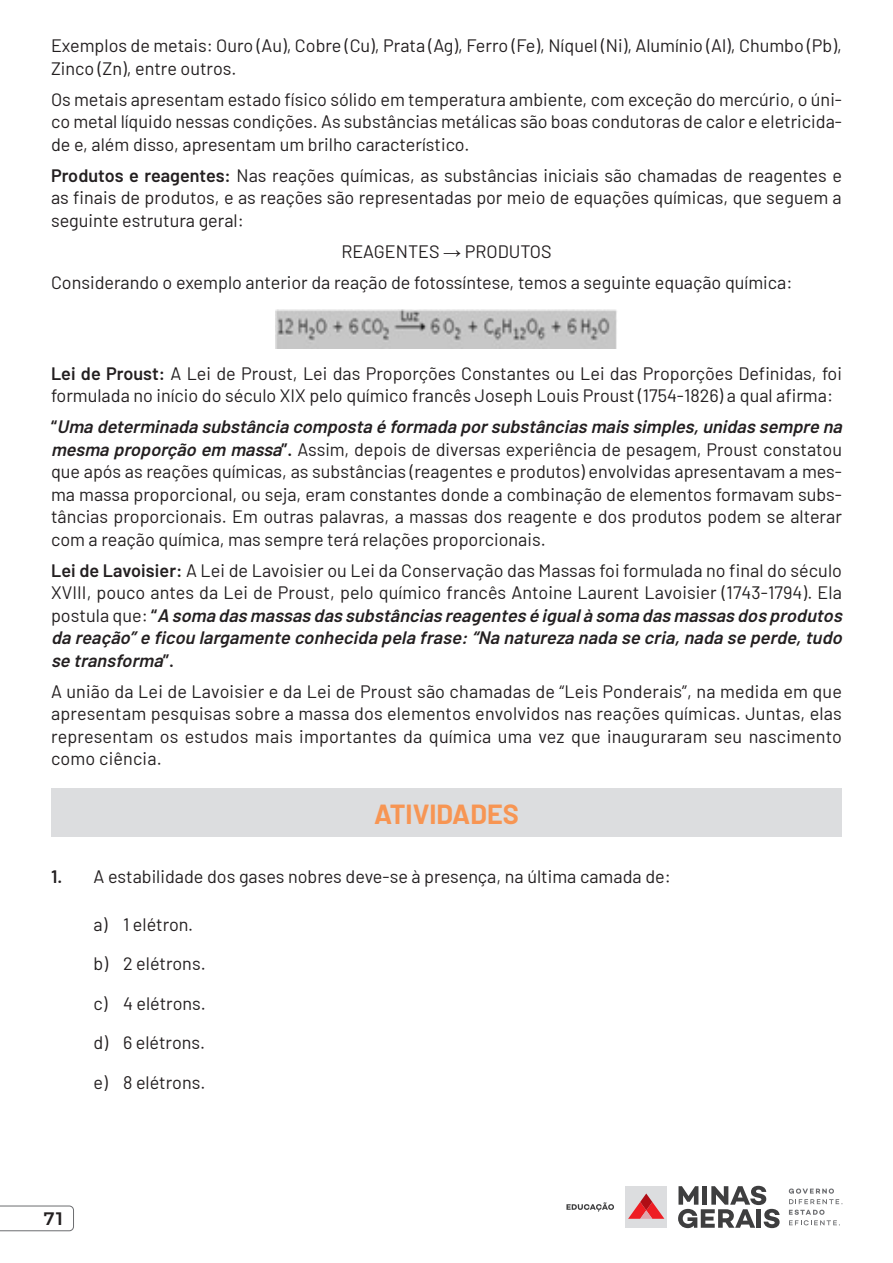
<style>
.page{position:relative;width:893px;height:1263px;background:#fff}
.page>*{position:absolute;margin:0;border:0;box-sizing:border-box;transform-origin:0 0}
.t1{font:700 27px "Barlow";color:#f79553}
.t2{font:18px/22.5px "Barlow";color:#231f20}
.t3{font:500 18px "Montserrat";color:#231f20}
.s1{font-weight:600}
.s2{font-family:"Arial"}
.s3{font-weight:600;font-style:italic}
</style>
<div class="page">
<div style="left:625px;top:1186px;width:42px;height:42px;background:#dcdddf"></div>
<svg style="left:628px;top:1193px;width:36px;height:26px"></svg>
<svg style="left:678px;top:1186px;width:102px;height:42px"></svg>
<svg style="left:789px;top:1188px;width:53px;height:16px"></svg>
<svg style="left:789px;top:1210px;width:51px;height:15px"></svg>
<svg style="left:566px;top:1202px;width:48px;height:9px"></svg>
<svg style="left:0;top:1205px;width:74px;height:26px"></svg>
<img style="left:275px;top:309px;width:342px;height:40px">
<div style="left:51px;top:788px;width:791px;height:48px;background:#dcdddf"></div>
<p class="t2" style="left:51px;top:33px;width:792px">Exemplos de metais: Ouro (Au), Cobre (Cu), Prata (Ag), Ferro (Fe), Níquel (Ni), Alumínio (Al), Chumbo (Pb),<br>Zinco (Zn), entre outros.</p>
<p class="t2" style="left:51px;top:86px;width:792px;text-align:justify">Os metais apresentam estado físico sólido em temperatura ambiente, com exceção do mercúrio, o úni&shy;co metal líquido nessas condições. As substâncias metálicas são boas condutoras de calor e eletricida&shy;de e, além disso, apresentam um brilho característico.</p>
<p class="t2" style="left:51px;top:162px;width:792px;text-align:justify"><span class="s1">Produtos e reagentes:</span> Nas reações químicas, as substâncias iniciais são chamadas de reagentes e as finais de produtos, e as reações são representadas por meio de equações químicas, que seguem a seguinte estrutura geral:</p>
<p class="t2" style="left:51px;top:234px;width:743px;line-height:31px;text-indent:290px">REAGENTES <span class="s2">→</span> PRODUTOS<br>Considerando o exemplo anterior da reação de fotossíntese, temos a seguinte equação química:</p>
<p class="t2" style="left:51px;top:360px;width:792px"><span class="s1">Lei de Proust:</span> A Lei de Proust, Lei das Proporções Constantes ou Lei das Proporções Definidas, foi formulada no início do século XIX pelo químico francês Joseph Louis Proust (1754-1826) a qual afirma:</p>
<p class="t2" style="left:51px;top:414px;width:797px"><span class="s1">“</span> <span class="s3">Uma determinada substância composta é formada porsubstânciasmaissimples,unidassempre na mesma proporção em massa</span><span class="s1">”.</span> Assim, depois de diversas experiência de pesagem, Proust constatou que após as reações químicas, as substâncias (reagentes e produtos) envolvidas apresentavam a mes&shy;ma massa proporcional, ou seja, eram constantes donde a combinação de elementos formavam subs&shy;tâncias proporcionais. Em outras palavras, a massas dos reagente e dos produtos podem se alterar com a reação química, mas sempre terá relações proporcionais.</p>
<p class="t2" style="left:51px;top:557px;width:797px"><span class="s1">Lei de Lavoisier:</span> A Lei de Lavoisier ou Lei da Conservação das Massas foi formulada no final do século XVIII, pouco antes da Lei de Proust, pelo químico francês Antoine Laurent Lavoisier (1743-1794). Ela p o s t u l a q u e : <span class="s1">“</span> <span class="s3">A soma dasmassasdassubstânciasreagentesé igualà soma dasmassasdosprodutos da reação”e ficou largamente conhecida pela frase:“Na natureza nada se cria,nada se perde,tudo se transforma</span><span class="s1">” .</span></p>
<p class="t2" style="left:51px;top:678px;width:792px;text-align:justify">A união da Lei de Lavoisier e da Lei de Proust são chamadas de “Leis Ponderais”, na medida em que apresentam pesquisas sobre a massa dos elementos envolvidos nas reações químicas. Juntas, elas representam os estudos mais importantes da química uma vez que inauguraram seu nascimento como ciência.</p>
<h1 class="t1" style="left:374px;top:794px;width:146px">ATIVIDADES</h1>
<p class="t2" style="left:51px;top:864px;width:621px"><span class="s1">1.</span> A estabilidade dos gases nobres deve-se à presença, na última camada de:</p>
<p class="t2" style="left:94px;top:903px;width:114px;line-height:39.5px">a) 1 elétron. b) 2 elétrons. c) 4 elétrons. d) 6 elétrons. e) 8 elétrons.</p>
<p class="t3" style="left:44px;top:1204px;width:20px">71</p>
</div>
